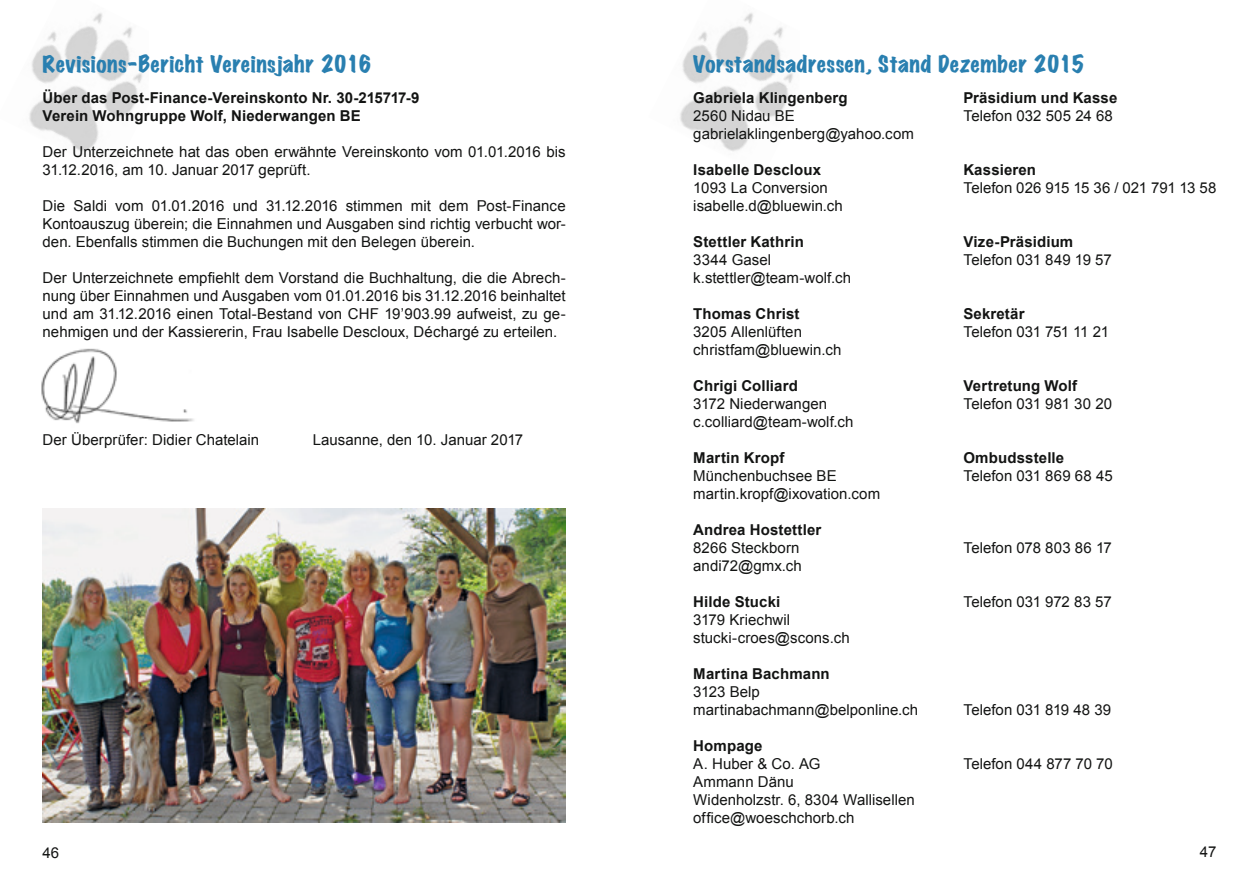
<style>
.page{position:relative;width:1259px;height:893px;background:#fff}
.page>*{position:absolute;margin:0;border:0;box-sizing:border-box;transform-origin:0 0}
.t1{font:expanded 21px "Marker Felt";letter-spacing:.02em;color:#297fb0}
.t2{font:15px/18px "Arial";letter-spacing:.005em;color:#131413}
.t3{font:700 15px/18px "Arial";letter-spacing:.01em;color:#131413}
.t4{font:15px "Arial";letter-spacing:-.015em;color:#131413}
</style>
<div class="page">
<img style="left:680px;top:13px;width:113px;height:139px">
<img style="left:29px;top:13px;width:114px;height:139px">
<img style="left:41px;top:348px;width:153px;height:76px">
<img style="left:43px;top:509px;width:523px;height:314px">
<h1 class="t1" style="left:43px;top:47px;width:331px">Revisions-Bericht Vereinsjahr 2016</h1>
<p class="t3" style="left:43px;top:89px;width:378px">Über das Post-Finance-Vereinskonto Nr. 30-215717-9<br>Verein Wohngruppe Wolf, Niederwangen BE</p>
<p class="t2" style="left:43px;top:143px;width:524px">Der Unterzeichnete hat das oben erwähnte Vereinskonto vom 01.01.2016 bis<br>31.12.2016, am 10. Januar 2017 geprüft.</p>
<p class="t2" style="left:43px;top:197px;width:524px;text-align:justify">Die Saldi vom 01.01.2016 und 31.12.2016 stimmen mit dem Post-Finance Kontoauszug überein; die Einnahmen und Ausgaben sind richtig verbucht wor&shy;den. Ebenfalls stimmen die Buchungen mit den Belegen überein.</p>
<p class="t2" style="left:43px;top:269px;width:524px;text-align:justify">Der Unterzeichnete empfiehlt dem Vorstand die Buchhaltung, die die Abrech&shy;nung über Einnahmen und Ausgaben vom 01.01.2016 bis 31.12.2016 beinhaltet und am 31.12.2016 einen Total-Bestand von CHF 19’903.99 aufweist, zu ge&shy;nehmigen und der Kassiererin, Frau Isabelle Descloux, Déchargé zu erteilen.</p>
<p class="t2" style="left:43px;top:431px;width:218px">Der Überprüfer: Didier Chatelain</p>
<p class="t2" style="left:313px;top:431px;width:212px">Lausanne, den 10. Januar 2017</p>
<h1 class="t1" style="left:693px;top:47px;width:393px">Vorstandsadressen, Stand Dezember 2015</h1>
<p class="t3" style="left:693px;top:89px;width:156px">Gabriela Klingenberg</p>
<p class="t3" style="left:963px;top:89px;width:155px">Präsidium und Kasse</p>
<p class="t2" style="left:693px;top:107px;width:103px">2560 Nidau BE</p>
<p class="t2" style="left:963px;top:107px;width:151px">Telefon 032 505 24 68</p>
<p class="t2" style="left:693px;top:125px;width:222px">gabrielaklingenberg@yahoo.com</p>
<p class="t3" style="left:693px;top:161px;width:129px">Isabelle Descloux</p>
<p class="t3" style="left:963px;top:161px;width:74px">Kassieren</p>
<p class="t2" style="left:693px;top:179px;width:136px">1093 La Conversion</p>
<p class="t2" style="left:963px;top:179px;width:255px">Telefon 026 915 15 36 / 021 791 13 58</p>
<p class="t2" style="left:693px;top:197px;width:151px">isabelle.d@bluewin.ch</p>
<p class="t3" style="left:693px;top:233px;width:112px">Stettler Kathrin</p>
<p class="t3" style="left:963px;top:233px;width:111px">Vize-Präsidium</p>
<p class="t2" style="left:693px;top:251px;width:79px">3344 Gasel</p>
<p class="t2" style="left:963px;top:251px;width:150px">Telefon 031 849 19 57</p>
<p class="t2" style="left:693px;top:269px;width:159px">k.stettler@team-wolf.ch</p>
<p class="t3" style="left:693px;top:305px;width:108px">Thomas Christ</p>
<p class="t3" style="left:963px;top:305px;width:63px">Sekretär</p>
<p class="t2" style="left:693px;top:323px;width:110px">3205 Allenlüften</p>
<p class="t4" style="left:963px;top:322px;width:147px">Telefon 031 751 11 21</p>
<p class="t2" style="left:693px;top:341px;width:150px">christfam@bluewin.ch</p>
<p class="t3" style="left:693px;top:377px;width:106px">Chrigi Colliard</p>
<p class="t3" style="left:963px;top:377px;width:115px">Vertretung Wolf</p>
<p class="t2" style="left:693px;top:395px;width:135px">3172 Niederwangen</p>
<p class="t2" style="left:963px;top:395px;width:150px">Telefon 031 981 30 20</p>
<p class="t2" style="left:693px;top:413px;width:162px">c.colliard@team-wolf.ch</p>
<p class="t3" style="left:693px;top:449px;width:93px">Martin Kropf</p>
<p class="t3" style="left:963px;top:449px;width:102px">Ombudsstelle</p>
<p class="t2" style="left:693px;top:467px;width:145px">Münchenbuchsee BE</p>
<p class="t2" style="left:963px;top:467px;width:151px">Telefon 031 869 68 45</p>
<p class="t2" style="left:693px;top:485px;width:188px">martin.kropf@ixovation.com</p>
<p class="t3" style="left:693px;top:521px;width:130px">Andrea Hostettler</p>
<p class="t2" style="left:693px;top:539px;width:108px">8266 Steckborn</p>
<p class="t2" style="left:963px;top:539px;width:150px">Telefon 078 803 86 17</p>
<p class="t2" style="left:693px;top:557px;width:110px">andi72@gmx.ch</p>
<p class="t3" style="left:693px;top:593px;width:89px">Hilde Stucki</p>
<p class="t2" style="left:963px;top:593px;width:150px">Telefon 031 972 83 57</p>
<p class="t2" style="left:693px;top:611px;width:158px">3179 Kriechwil stucki-croes@scons.ch</p>
<p class="t3" style="left:693px;top:665px;width:138px">Martina Bachmann</p>
<p class="t2" style="left:693px;top:683px;width:226px">3123 Belp martinabachmann@belponline.ch</p>
<p class="t2" style="left:963px;top:701px;width:149px">Telefon 031 819 48 39</p>
<p class="t3" style="left:693px;top:737px;width:71px">Hompage</p>
<p class="t2" style="left:693px;top:755px;width:129px">A. Huber &amp; Co. AG</p>
<p class="t2" style="left:963px;top:755px;width:151px">Telefon 044 877 70 70</p>
<p class="t2" style="left:693px;top:773px;width:223px">Ammann Dänu<br>Widenholzstr. 6, 8304 Wallisellen office@woeschchorb.ch</p>
<p class="t2" style="left:43px;top:844px;width:18px">46</p>
<p class="t2" style="left:1199px;top:843px;width:18px">47</p>
</div>
